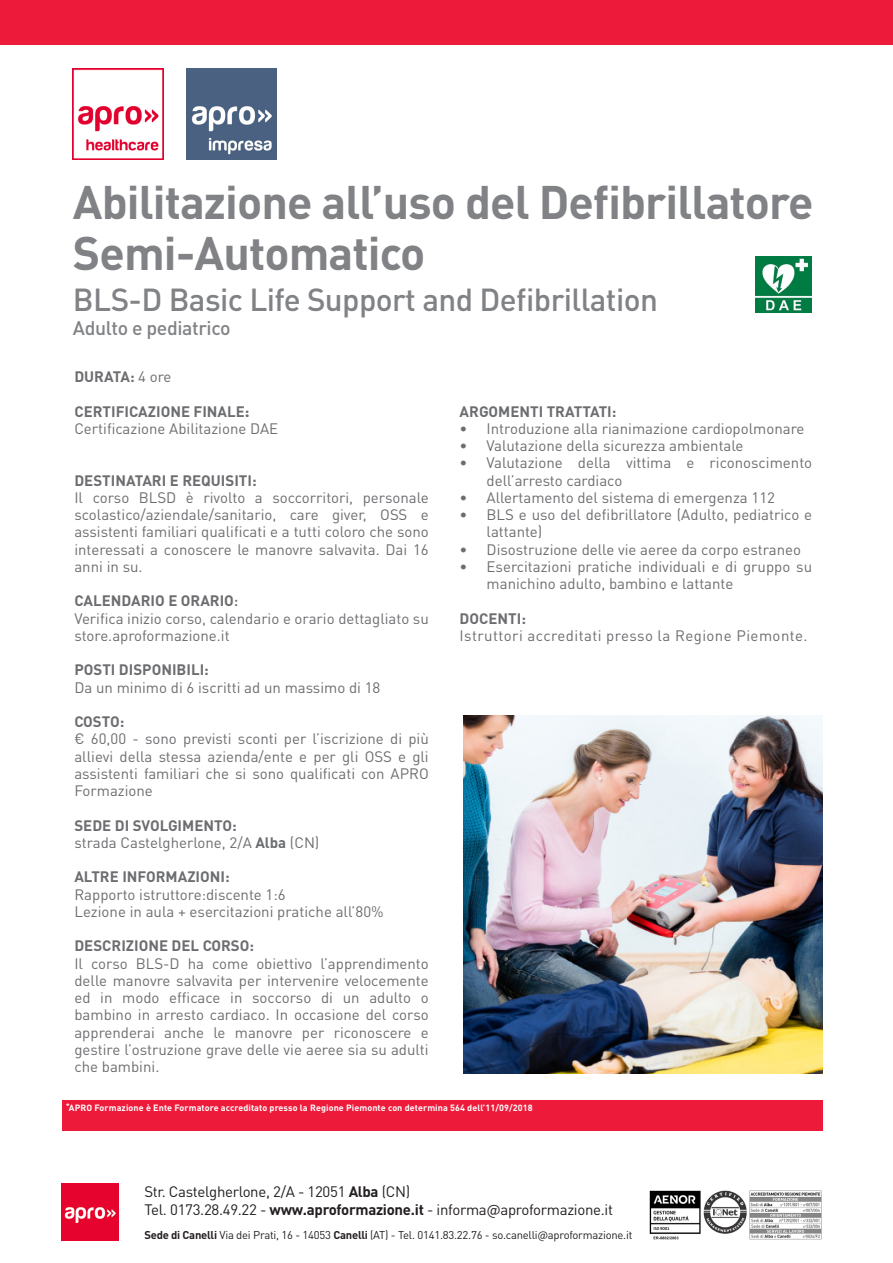
<style>
.page{position:relative;width:893px;height:1263px;background:#fff}
.page>*{position:absolute;margin:0;border:0;box-sizing:border-box;transform-origin:0 0}
.t1{font:700 46.5px "DIN Pro";letter-spacing:-.02em;color:#808285}
.t2{font:500 31.5px "DIN Pro";letter-spacing:-.02em;color:#808285}
.t3{font:500 19.5px "DIN Pro";letter-spacing:-.02em;color:#808285}
.t4{font:15px/17.2px "DIN Pro";color:#6c6d70}
.t5{font:700 15px "DIN Pro";color:#6c6d70}
.t6{font:15px "DIN Pro";letter-spacing:-.02em;color:#231f20}
.t7{font:15px "DIN Pro";letter-spacing:.03em;color:#6c6d70}
.t8{font:11.25px "DIN Pro";letter-spacing:-.02em;color:#231f20}
.t9{font:700 9px "DIN Pro";letter-spacing:.01em;color:#fff}
.t10{font:6.45px "Open Sans";color:#6c6e74}
.t11{font:6.45px "Open Sans";color:#fff}
.s1{font-weight:400}
.s2{font-weight:500}
.s3{font-weight:700}
</style>
<div class="page">
<img style="left:61px;top:1184px;width:57px;height:57px">
<img style="left:73px;top:69px;width:90px;height:90px">
<div style="left:0;top:0;width:893px;height:44px;background:#ed1a3a"></div>
<img style="left:463px;top:716px;width:359px;height:358px">
<div style="left:62px;top:1101px;width:760px;height:30px;background:#ed1a3a"></div>
<img style="left:186px;top:69px;width:90px;height:90px">
<img style="left:755px;top:256px;width:56px;height:57px">
<img style="left:649px;top:1190px;width:173px;height:50px">
<p class="t1" style="left:73px;top:171px;width:742px">Abilitazione all’uso del Defibrillatore</p>
<p class="t1" style="left:73px;top:222px;width:354px">Semi-Automatico</p>
<p class="t2" style="left:73px;top:278px;width:586px">BLS-D Basic Life Support and Defibrillation</p>
<p class="t3" style="left:73px;top:315px;width:159px">Adulto e pediatrico</p>
<p class="t5" style="left:74px;top:366px;width:99px">DURATA: <span class="s1">4 ore</span></p>
<p class="t5" style="left:74px;top:401px;width:177px">CERTIFICAZIONE FINALE:</p>
<p class="t4" style="left:74px;top:419px;width:205px">Certificazione Abilitazione DAE</p>
<p class="t10" style="left:246px;top:413px;width:5px">*</p>
<p class="t5" style="left:74px;top:470px;width:184px">DESTINATARI E REQUISITI:</p>
<p class="t4" style="left:74px;top:488px;width:356px;text-align:justify">Il corso BLSD è rivolto a soccorritori, personale scolastico/aziendale/sanitario, care giver, OSS e assistenti familiari qualificati e a tutti coloro che sono interessati a conoscere le manovre salvavita. Dai 16 anni in su.</p>
<p class="t5" style="left:74px;top:591px;width:166px">CALENDARIO E ORARIO<span class="s2">:</span></p>
<p class="t4" style="left:74px;top:609px;width:356px">Verifica inizio corso, calendario e orario dettagliato su store.aproformazione.it</p>
<p class="t5" style="left:74px;top:660px;width:136px">POSTI DISPONIBILI:</p>
<p class="t4" style="left:74px;top:678px;width:307px">Da un minimo di 6 iscritti ad un massimo di 18</p>
<p class="t5" style="left:74px;top:711px;width:51px">COSTO:</p>
<p class="t4" style="left:74px;top:730px;width:356px;text-align:justify">€ 60,00 - sono previsti sconti per l’iscrizione di più allievi della stessa azienda/ente e per gli OSS e gli assistenti familiari che si sono qualificati con APRO Formazione</p>
<p class="t5" style="left:74px;top:815px;width:164px">SEDE DI SVOLGIMENTO:</p>
<p class="t4" style="left:74px;top:833px;width:247px">strada Castelgherlone, 2/A <span class="s3">Alba</span> (CN)</p>
<p class="t5" style="left:74px;top:867px;width:157px">ALTRE INFORMAZIONI:</p>
<p class="t4" style="left:74px;top:885px;width:213px">Rapporto istruttore:discente 1:6</p>
<p class="t4" style="left:74px;top:902px;width:311px">Lezione in aula + esercitazioni pratiche all’80%</p>
<p class="t5" style="left:74px;top:936px;width:181px">DESCRIZIONE DEL CORSO:</p>
<p class="t4" style="left:74px;top:954px;width:356px;text-align:justify">Il corso BLS-D ha come obiettivo l’apprendimento delle manovre salvavita per intervenire velocemente ed in modo efficace in soccorso di un adulto o bambino in arresto cardiaco. In occasione del corso apprenderai anche le manovre per riconoscere e gestire l’ostruzione grave delle vie aeree sia su adulti che bambini.</p>
<p class="t5" style="left:460px;top:401px;width:158px">ARGOMENTI TRATTATI:</p>
<p class="t4" style="left:460px;top:419px;width:346px">• Introduzione alla rianimazione cardiopolmonare</p>
<p class="t4" style="left:460px;top:436px;width:285px">• Valutazione della sicurezza ambientale</p>
<p class="t4" style="left:487px;top:454px;width:327px;text-indent:-27px">• Valutazione della vittima e riconoscimento dell’arresto cardiaco</p>
<p class="t4" style="left:460px;top:488px;width:317px">• Allertamento del sistema di emergenza 112</p>
<p class="t4" style="left:487px;top:505px;width:327px;text-indent:-27px">• BLS e uso del defibrillatore (Adulto, pediatrico e lattante)</p>
<p class="t4" style="left:460px;top:540px;width:343px">• Disostruzione delle vie aeree da corpo estraneo</p>
<p class="t4" style="left:487px;top:557px;width:327px;text-indent:-27px">• Esercitazioni pratiche individuali e di gruppo su manichino adulto, bambino e lattante</p>
<p class="t5" style="left:460px;top:608px;width:68px">DOCENTI:</p>
<p class="t7" style="left:460px;top:625px;width:350px">Istruttori accreditati presso la Regione Piemonte.</p>
<p class="t11" style="left:66px;top:1101px;width:5px">*</p>
<p class="t9" style="left:69px;top:1102px;width:465px">APRO Formazione è Ente Formatore accreditato presso la Regione Piemonte con determina 564 dell’11/09/2018</p>
<p class="t6" style="left:144px;top:1182px;width:267px">Str. Castelgherlone, 2/A - 12051 <span class="s3">Alba</span> (CN)</p>
<p class="t6" style="left:144px;top:1200px;width:470px">Tel. 0173.28.49.22 - <span class="s3">www.aproformazione.it</span> - informa@aproformazione.it</p>
<p class="t8" style="left:144px;top:1227px;width:490px"><span class="s3">Sede di Canelli</span> Via dei Prati, 16 - 14053 <span class="s3">Canelli</span> (AT) - Tel. 0141.83.22.76 - so.canelli@aproformazione.it</p>
</div>
